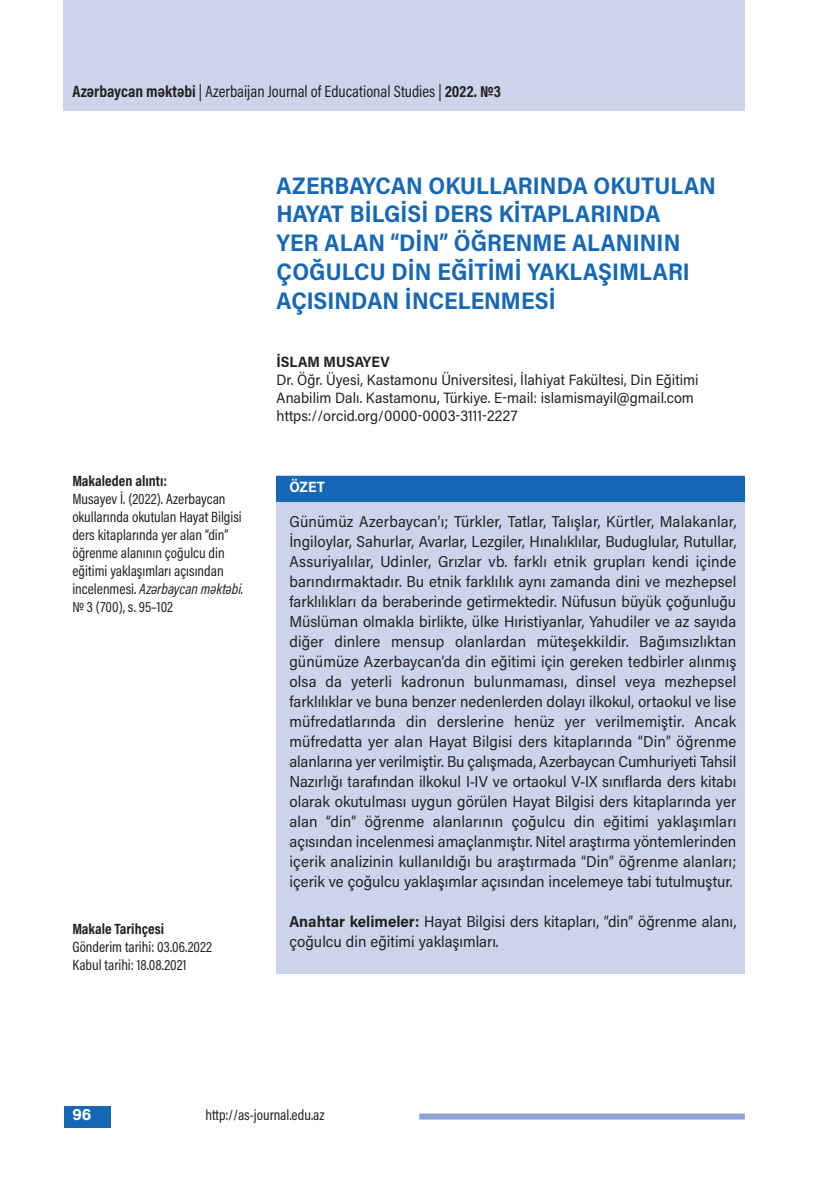
<style>
.page{position:relative;width:830px;height:1191px;background:#fff}
.page>*{position:absolute;margin:0;border:0;box-sizing:border-box;transform-origin:0 0}
.t1{font:700 24px/28.8px "Acumin Pro Semi Cond";letter-spacing:.005em;color:#1768b4}
.t2{font:16.5px "Acumin Pro Cond";color:#231f20}
.t3{font:700 16.5px "Acumin Pro";color:#fff}
.t4{font:15.75px/20px "Acumin Pro Semi Cond";color:#231f20;text-align:justify}
.t5{font:15px/18px "Acumin Pro Cond";color:#231f20}
.t6{font:15px/18px "Acumin Pro Semi Cond";color:#231f20}
.t7{font:700 15px "Acumin Pro Cond";color:#231f20}
.t8{font:700 15px "Acumin Pro Semi Cond";color:#231f20}
.t9{font:700 15px "Acumin Pro Semi Cond";color:#fff}
.s1{font-weight:700}
.s2{font-style:italic}
</style>
<div class="page">
<div style="left:64px;top:0;width:680px;height:111px;background:#ccd4eb"></div>
<div style="left:64px;top:1106px;width:47px;height:21px;background:#1768b4"></div>
<div style="left:419px;top:1113px;width:325px;height:6px;background:#8ca2d2"></div>
<div style="left:276px;top:475px;width:468px;height:499px;background:#ccd4eb"></div>
<div style="left:276px;top:476px;width:468px;height:25px;background:#1768b4"></div>
<p class="t2" style="left:72px;top:85px;width:430px"><span class="s1">Azərbaycan məktəbi</span> | Azerbaijan Journal of Educational Studies | <span class="s1">2022. №3</span></p>
<p class="t7" style="left:72px;top:476px;width:96px">Makaleden alıntı:</p>
<p class="t5" style="left:72px;top:491px;width:173px">Musayev İ. (2022). Azerbaycan okullarında okutulan Hayat Bilgisi ders kitaplarında yer alan “din” öğrenme alanının çoğulcu din eğitimi yaklaşımları açısından incelenmesi. <span class="s2">Azərbaycan məktəbi. </span>№ 3 (700), s. 95–102</p>
<p class="t7" style="left:72px;top:923px;width:93px">Makale Tarihçesi</p>
<p class="t5" style="left:72px;top:939px;width:141px">Gönderim tarihi: 03.06.2022<br>Kabul tarihi: 18.08.2021</p>
<h1 class="t1" style="left:276px;top:173px;width:440px">AZERBAYCAN OKULLARINDA OKUTULAN<br>HAYAT BİLGİSİ DERS KİTAPLARINDA<br>YER ALAN “DİN” ÖĞRENME ALANININ<br>ÇOĞULCU DİN EĞİTİMİ YAKLAŞIMLARI<br>AÇISINDAN İNCELENMESİ</h1>
<p class="t8" style="left:276px;top:356px;width:114px">İSLAM MUSAYEV</p>
<p class="t6" style="left:276px;top:372px;width:423px">Dr. Öğr. Üyesi, Kastamonu Üniversitesi, İlahiyat Fakültesi, Din Eğitimi<br>Anabilim Dalı. Kastamonu, Türkiye. E-mail: islamismayil@gmail.com https://orcid.org/0000-0003-3111-2227</p>
<p class="t9" style="left:289px;top:481px;width:37px">ÖZET</p>
<p class="t4" style="left:289px;top:513px;width:448px">Günümüz Azerbaycan’ı; Türkler, Tatlar, Talışlar, Kürtler, Malakanlar, İngiloylar, Sahurlar, Avarlar, Lezgiler, Hınalıklılar, Buduglular, Rutullar, Assuriyalılar, Udinler, Grızlar vb. farklı etnik grupları kendi içinde barındırmaktadır. Bu etnik farklılık aynı zamanda dini ve mezhepsel farklılıkları da beraberinde getirmektedir. Nüfusun büyük çoğunluğu Müslüman olmakla birlikte, ülke Hıristiyanlar, Yahudiler ve az sayıda diğer dinlere mensup olanlardan müteşekkildir. Bağımsızlıktan günümüze Azerbaycan’da din eğitimi için gereken tedbirler alınmış olsa da yeterli kadronun bulunmaması, dinsel veya mezhepsel farklılıklar ve buna benzer nedenlerden dolayı ilkokul, ortaokul ve lise müfredatlarında din derslerine henüz yer verilmemiştir. Ancak müfredatta yer alan Hayat Bilgisi ders kitaplarında “Din” öğrenme alanlarına yer verilmiştir. Bu çalışmada, Azerbaycan Cumhuriyeti Tahsil Nazırlığı tarafından ilkokul I-IV ve ortaokul V-IX sınıflarda ders kitabı olarak okutulması uygun görülen Hayat Bilgisi ders kitaplarında yer alan “din” öğrenme alanlarının çoğulcu din eğitimi yaklaşımları açısından incelenmesi amaçlanmıştır. Nitel araştırma yöntemlerinden içerik analizinin kullanıldığı bu araştırmada “Din” öğrenme alanları; içerik ve çoğulcu yaklaşımlar açısından incelemeye tabi tutulmuştur.</p>
<p class="t4" style="left:289px;top:912px;width:448px"><span class="s1">ANAHTAR KELIMELER:</span> Hayat Bilgisi ders kitapları, “din” öğrenme alanı, çoğulcu din eğitimi yaklaşımları.</p>
<p class="t3" style="left:72px;top:1108px;width:20px">96</p>
<p class="t5" style="left:205px;top:1107px;width:120px">http://as-journal.edu.az</p>
</div>
